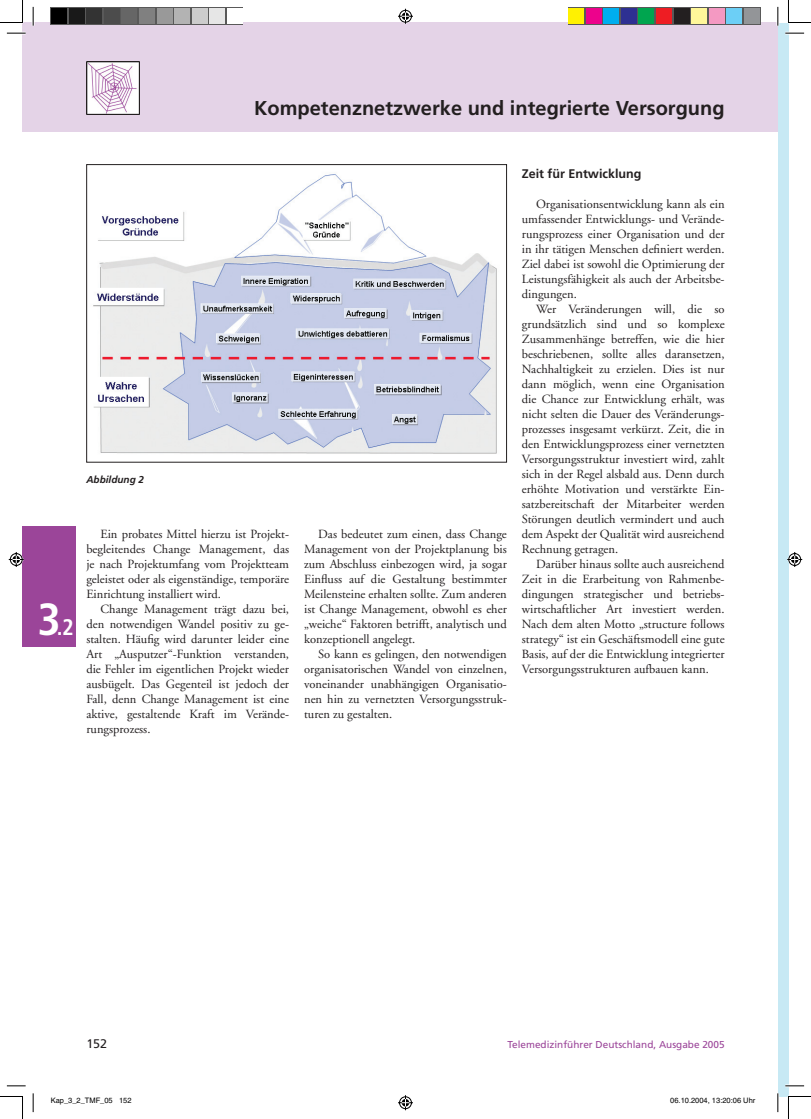
<style>
.page{position:relative;width:811px;height:1119px;background:#fff}
.page>*{position:absolute;margin:0;border:0;box-sizing:border-box;transform-origin:0 0}
.t1{font:700 condensed 22.5px "Frutiger";color:#fff}
.t2{font:700 20px "Frutiger";color:#231f20}
.t3{font:12.5px/15px "Adobe Garamond";color:#231f20;text-align:justify}
.t4{font:700 12.5px "Frutiger";color:#231f20}
.t5{font:12.5px "Frutiger";color:#231f20}
.t6{font:10px "Frutiger";color:#9b4599}
.t7{font:italic 700 10px "Frutiger";color:#231f20}
.t8{font:7.5px "Helvetica";color:#000}
.s1{font-size:45px}
</style>
<div class="page">
<div style="left:22px;top:23px;width:755px;height:109px;background:#e4d3e7"></div>
<img style="left:86px;top:61px;width:53px;height:54px">
<div style="left:22px;top:526px;width:54px;height:120px;background:#9b4599"></div>
<img style="left:93px;top:174px;width:404px;height:280px">
<div style="left:86px;top:164px;width:420px;height:298px;border:1px solid #231f20"></div>
<div style="left:777px;top:23px;width:11px;height:1073px;background:#c7e9f4"></div>
<hr style="left:7px;top:32px;width:19px;height:3px;background:#fff">
<hr style="left:785px;top:32px;width:18px;height:3px;background:#fff">
<hr style="left:785px;top:1084px;width:18px;height:3px;background:#fff">
<hr style="left:32px;top:7px;width:3px;height:19px;background:#fff">
<hr style="left:776px;top:7px;width:3px;height:19px;background:#fff">
<hr style="left:776px;top:1093px;width:3px;height:19px;background:#fff">
<svg style="left:7px;top:33px;width:19px;height:1px"></svg>
<svg style="left:785px;top:33px;width:18px;height:1px"></svg>
<svg style="left:7px;top:1085px;width:19px;height:1px"></svg>
<svg style="left:785px;top:1085px;width:18px;height:1px"></svg>
<svg style="left:33px;top:7px;width:1px;height:19px"></svg>
<svg style="left:33px;top:1093px;width:1px;height:19px"></svg>
<svg style="left:777px;top:7px;width:1px;height:19px"></svg>
<svg style="left:777px;top:1093px;width:1px;height:19px"></svg>
<svg style="left:0;top:0;width:23px;height:23px"></svg>
<svg style="left:0;top:1096px;width:23px;height:23px"></svg>
<svg style="left:788px;top:0;width:22px;height:23px"></svg>
<svg style="left:788px;top:1096px;width:22px;height:23px"></svg>
<svg style="left:396px;top:8px;width:18px;height:16px"></svg>
<svg style="left:398px;top:1095px;width:15px;height:16px"></svg>
<svg style="left:8px;top:552px;width:16px;height:15px"></svg>
<svg style="left:787px;top:550px;width:16px;height:18px"></svg>
<svg style="left:51px;top:8px;width:192px;height:17px"></svg>
<div style="left:52px;top:9px;width:15px;height:15px;background:#000"></div>
<div style="left:69px;top:9px;width:15px;height:15px;background:#191919"></div>
<div style="left:87px;top:9px;width:15px;height:15px;background:#333"></div>
<div style="left:104px;top:9px;width:15px;height:15px;background:#4c4c4c"></div>
<div style="left:122px;top:9px;width:15px;height:15px;background:#666"></div>
<div style="left:139px;top:9px;width:15px;height:15px;background:#808080"></div>
<div style="left:157px;top:9px;width:15px;height:15px;background:#999"></div>
<div style="left:174px;top:9px;width:15px;height:15px;background:#b3b3b3"></div>
<div style="left:192px;top:9px;width:15px;height:15px;background:#ccc"></div>
<div style="left:209px;top:9px;width:15px;height:15px;background:#e6e6e6"></div>
<div style="left:227px;top:9px;width:15px;height:15px;background:#fff"></div>
<svg style="left:567px;top:8px;width:193px;height:17px"></svg>
<div style="left:568px;top:9px;width:15px;height:15px;background:#fff101"></div>
<div style="left:586px;top:9px;width:15px;height:15px;background:#ed028c"></div>
<div style="left:603px;top:9px;width:15px;height:15px;background:#00aeef"></div>
<div style="left:621px;top:9px;width:15px;height:15px;background:#2e3092"></div>
<div style="left:638px;top:9px;width:15px;height:15px;background:#00a54f"></div>
<div style="left:656px;top:9px;width:15px;height:15px;background:#ee1d23"></div>
<div style="left:673px;top:9px;width:15px;height:15px;background:#231f20"></div>
<div style="left:691px;top:9px;width:15px;height:15px;background:#fff79a"></div>
<div style="left:708px;top:9px;width:15px;height:15px;background:#f499c2"></div>
<div style="left:726px;top:9px;width:15px;height:15px;background:#6ccff6"></div>
<div style="left:743px;top:9px;width:15px;height:15px;background:#939598"></div>
<h2 class="t2" style="left:254px;top:100px;width:472px">Kompetenznetzwerke und integrierte Versorgung</h2>
<p class="t7" style="left:86px;top:475px;width:59px">Abbildung 2</p>
<h1 class="t1" style="left:38px;top:618px;width:38px"><span class="s1">3</span>.2</h1>
<p class="t3" style="left:86px;top:528px;width:204px;text-indent:14px">Ein probates Mittel hierzu ist Projekt&shy;begleitendes Change Management, das je nach Projektumfang vom Projektteam geleistet oder als eigenständige, temporäre Einrichtung installiert wird.</p>
<p class="t3" style="left:86px;top:603px;width:204px;text-indent:14px">Change Management trägt dazu bei, den notwendigen Wandel positiv zu ge&shy;stalten. Häufig wird darunter leider eine Art „Ausputzer“-Funktion verstanden, die Fehler im eigentlichen Projekt wieder ausbügelt. Das Gegenteil ist jedoch der Fall, denn Change Management ist eine aktive, gestaltende Kraft im Verände&shy;rungsprozess.</p>
<p class="t3" style="left:304px;top:528px;width:204px;text-indent:14px">Das bedeutet zum einen, dass Change Management von der Projektplanung bis zum Abschluss einbezogen wird, ja sogar Einfluss auf die Gestaltung bestimmter Meilensteine erhalten sollte. Zum anderen ist Change Management, obwohl es eher „weiche“ Faktoren betrifft, analytisch und konzeptionell angelegt.</p>
<p class="t3" style="left:304px;top:648px;width:204px;text-indent:14px">So kann es gelingen, den notwendigen organisatorischen Wandel von einzelnen, voneinander unabhängigen Organisatio&shy;nen hin zu vernetzten Versorgungsstruk&shy;turen zu gestalten.</p>
<p class="t4" style="left:521px;top:169px;width:121px">Zeit für Entwicklung</p>
<p class="t3" style="left:521px;top:198px;width:204px;text-indent:14px">Organisationsentwicklung kann als ein umfassender Entwicklungs- und Verände&shy;rungsprozess einer Organisation und der in ihr tätigen Menschen definiert werden.<br>Ziel dabei ist sowohl die Optimierung der Leistungsfähigkeit als auch der Arbeitsbe&shy;dingungen.</p>
<p class="t3" style="left:521px;top:303px;width:204px;text-indent:14px">Wer Veränderungen will, die so grundsätzlich sind und so komplexe Zusammenhänge betreffen, wie die hier beschriebenen, sollte alles daransetzen, Nachhaltigkeit zu erzielen. Dies ist nur dann möglich, wenn eine Organisation die Chance zur Entwicklung erhält, was nicht selten die Dauer des Veränderungs&shy;prozesses insgesamt verkürzt. Zeit, die in den Entwicklungsprozess einer vernetzten Versorgungsstruktur investiert wird, zahlt sich in der Regel alsbald aus. Denn durch erhöhte Motivation und verstärkte Ein&shy;satzbereitschaft der Mitarbeiter werden Störungen deutlich vermindert und auch dem Aspekt der Qualität wird ausreichend Rechnung getragen.</p>
<p class="t3" style="left:521px;top:558px;width:204px;text-indent:14px">Darüber hinaus sollte auch ausreichend Zeit in die Erarbeitung von Rahmenbe&shy;dingungen strategischer und betriebs&shy;wirtschaftlicher Art investiert werden.<br>Nach dem alten Motto „structure follows strategy“ ist ein Geschäftsmodell eine gute Basis, auf der die Entwicklung integrierter Versorgungsstrukturen aufbauen kann.</p>
<p class="t5" style="left:86px;top:1038px;width:22px">152</p>
<p class="t6" style="left:507px;top:1040px;width:219px">Telemedizinführer Deutschland, Ausgabe 2005</p>
<p class="t8" style="left:51px;top:1098px;width:82px">Kap_3_2_TMF_05 152</p>
<p class="t8" style="left:670px;top:1098px;width:87px">06.10.2004, 13:20:06 Uhr</p>
</div>
